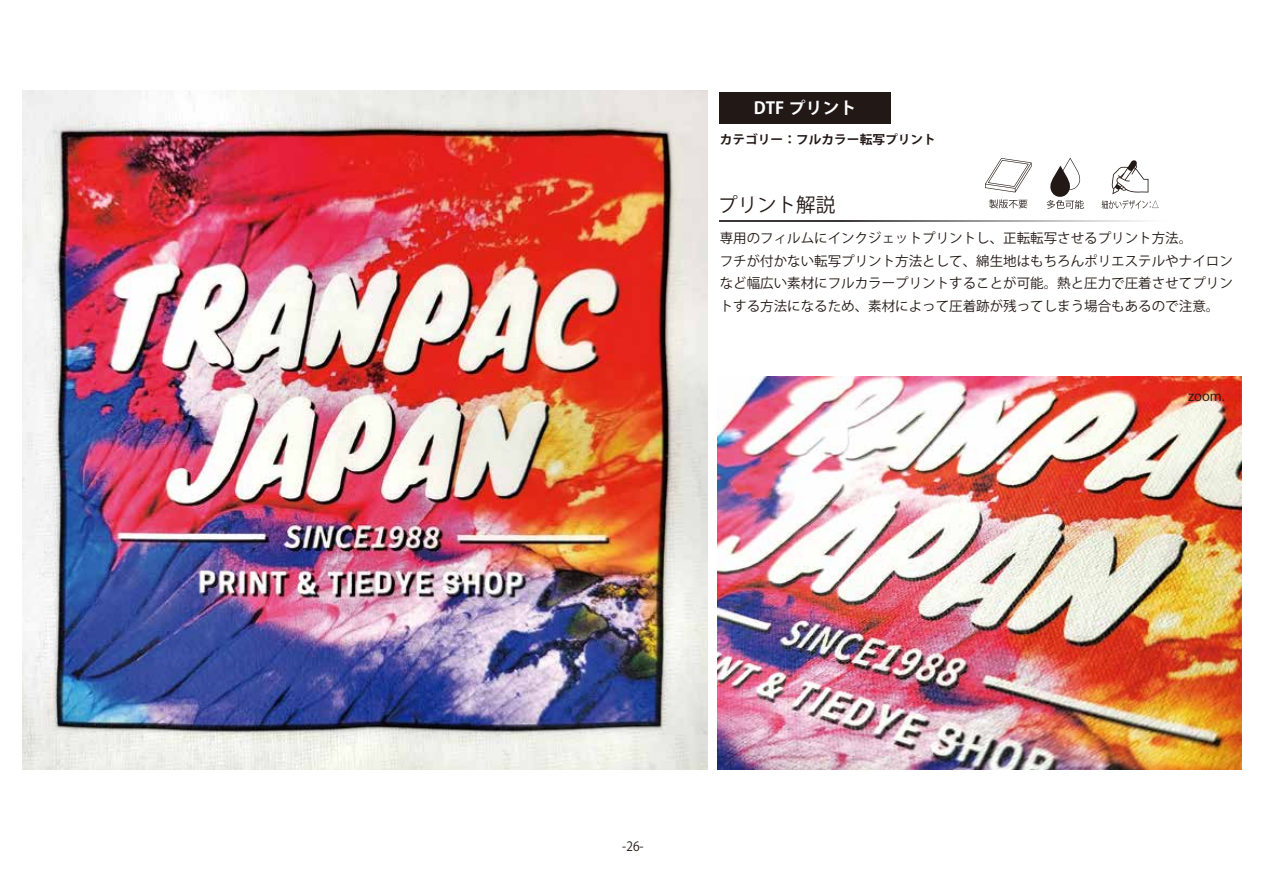
<style>
.page{position:relative;width:1263px;height:893px;background:#fff}
.page>*{position:absolute;margin:0;border:0;box-sizing:border-box;transform-origin:0 0}
.t1{font:19.5px "Koz Go Pr 6 N";color:#221815}
.t2{font:700 16.5px "Koz Go Pr 6 N";color:#fff}
.t3{font:13.5px/22.5px "Koz Go Pr 6 N";color:#221815}
.t4{font:13.35px "Koz Go Pr 6 N";color:#221815}
.t5{font:12.75px "Koz Go Pr 6 N";color:#221815;scale:.94 1}
.t6{font:700 12.3px "Koz Go Pr 6 N";color:#221815}
</style>
<div class="page">
<img style="left:717px;top:376px;width:525px;height:394px">
<svg style="left:720px;top:220px;width:425px;height:2px"></svg>
<svg style="left:989px;top:199px;width:38px;height:9px"></svg>
<svg style="left:985px;top:158px;width:46px;height:34px"></svg>
<svg style="left:1047px;top:158px;width:37px;height:51px"></svg>
<svg style="left:1111px;top:160px;width:37px;height:34px"></svg>
<svg style="left:1102px;top:200px;width:56px;height:9px"></svg>
<img style="left:23px;top:90px;width:684px;height:680px">
<div style="left:720px;top:92px;width:171px;height:31px;background:#221815"></div>
<p class="t2" style="left:754px;top:99px;width:104px">DTF プリント</p>
<p class="t6" style="left:720px;top:133px;width:218px">カテゴリー：フルカラー転写プリント</p>
<h1 class="t1" style="left:718px;top:193px;width:118px">プリント解説</h1>
<p class="t3" style="left:720px;top:227px;width:514px">専用のフィルムにインクジェットプリントし、正転転写させるプリント方法。<br>フチが付かない転写プリント方法として、綿生地はもちろんポリエステルやナイロンなど幅広い素材にフルカラープリントすることが可能。熱と圧力で圧着させてプリントする方法になるため、素材によって圧着跡が残ってしまう場合もあるので注意。</p>
<p class="t4" style="left:1188px;top:388px;width:38px">zoom.</p>
<p class="t5" style="left:622px;top:839px;width:24px">-26-</p>
</div>
